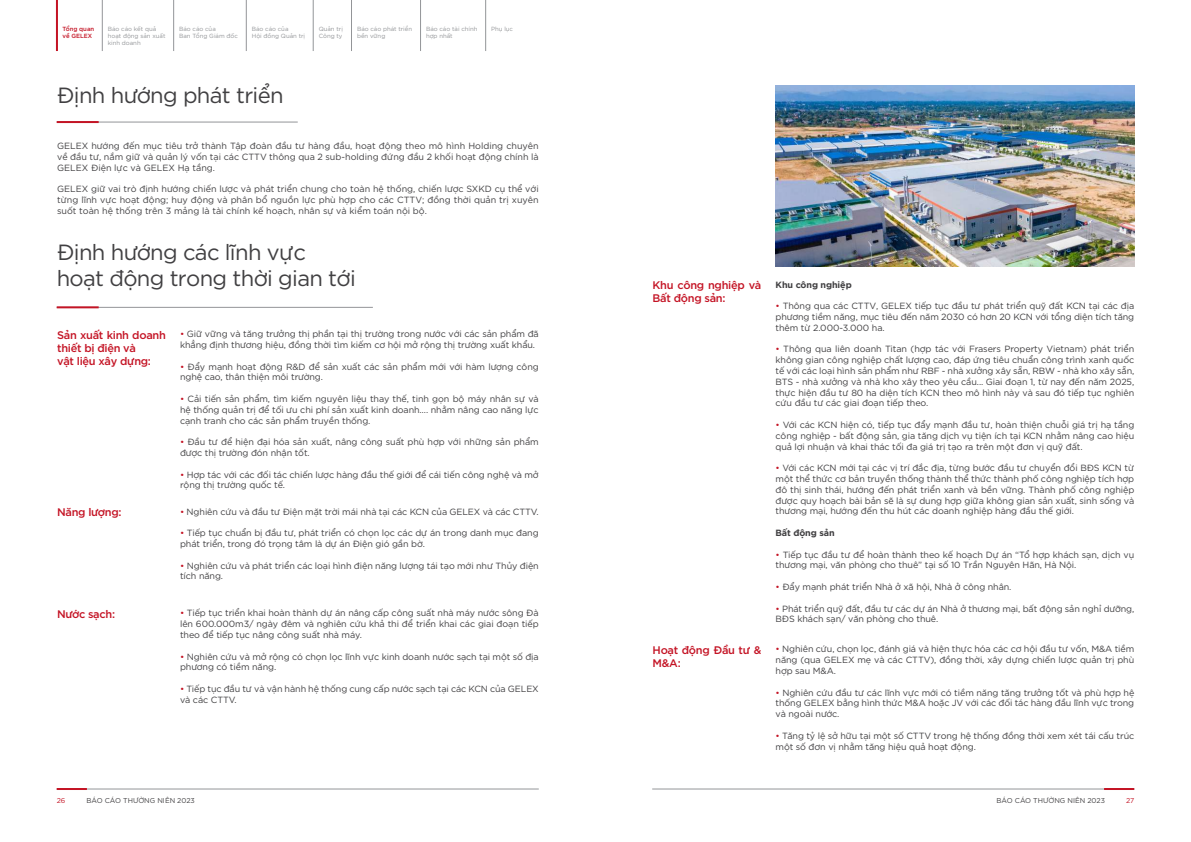
<style>
.page{position:relative;width:1191px;height:842px;background:#fff}
.page>*{position:absolute;margin:0;border:0;box-sizing:border-box;transform-origin:0 0}
.t1{font:22px/26.4px "SVN Gotham";letter-spacing:-.03em;color:#414042}
.t2{font:11px/13.2px "SVN Gotham";letter-spacing:-.025em;color:#c41425}
.t3{font:9px/10.8px "SVN Gotham";letter-spacing:-.01em;color:#414042}
.t4{font:700 9px "SVN Gotham";letter-spacing:-.01em;color:#414042}
.t5{font:7px "SVN Gotham";color:#414042}
.t6{font:7px "SVN Gotham";color:#c41425}
.t7{font:6px/7.2px "SVN Gotham";color:#939598}
.t8{font:6px/7.2px "SVN Gotham";color:#c41425}
.s1{color:#c41425}
</style>
<div class="page">
<hr style="left:56px;top:0;width:2px;height:51px;background:#c41425">
<hr style="left:102px;top:0;width:1px;height:51px;background:#939598">
<hr style="left:173px;top:0;width:1px;height:51px;background:#939598">
<hr style="left:246px;top:0;width:1px;height:51px;background:#939598">
<hr style="left:313px;top:0;width:1px;height:51px;background:#939598">
<hr style="left:351px;top:0;width:1px;height:51px;background:#939598">
<hr style="left:420px;top:0;width:1px;height:51px;background:#939598">
<hr style="left:485px;top:0;width:1px;height:51px;background:#939598">
<hr style="left:57px;top:789px;width:482px;height:1px;background:#939598">
<hr style="left:57px;top:788px;width:30px;height:2px;background:#c41425">
<hr style="left:57px;top:122px;width:241px;height:1px;background:#939598">
<hr style="left:57px;top:121px;width:42px;height:2px;background:#c41425">
<hr style="left:57px;top:307px;width:316px;height:1px;background:#939598">
<hr style="left:57px;top:306px;width:42px;height:2px;background:#c41425">
<hr style="left:652px;top:789px;width:482px;height:1px;background:#939598">
<hr style="left:1104px;top:788px;width:30px;height:2px;background:#c41425">
<img style="left:775px;top:85px;width:359px;height:181px">
<p class="t8" style="left:62px;top:25px;width:33px">Tổng quan về GELEX</p>
<p class="t7" style="left:108px;top:25px;width:59px">Báo cáo kết quả hoạt động sản xuất kinh doanh</p>
<p class="t7" style="left:179px;top:25px;width:60px">Báo cáo của<br>Ban Tổng Giám đốc</p>
<p class="t7" style="left:252px;top:25px;width:55px">Báo cáo của<br>Hội đồng Quản trị</p>
<p class="t7" style="left:319px;top:25px;width:26px">Quản trị<br>Công ty</p>
<p class="t7" style="left:357px;top:25px;width:57px">Báo cáo phát triển bền vững</p>
<p class="t7" style="left:426px;top:25px;width:53px">Báo cáo tài chính hợp nhất</p>
<p class="t7" style="left:491px;top:25px;width:23px">Phụ lục</p>
<h1 class="t1" style="left:57px;top:81px;width:228px">Định hướng phát triển</h1>
<p class="t3" style="left:57px;top:140px;width:483px;text-align:justify">GELEX hướng đến mục tiêu trở thành Tập đoàn đầu tư hàng đầu, hoạt động theo mô hình Holding chuyên về đầu tư, nắm giữ và quản lý vốn tại các CTTV thông qua 2 sub-holding đứng đầu 2 khối hoạt động chính là GELEX Điện lực và GELEX Hạ tầng.</p>
<p class="t3" style="left:57px;top:183px;width:483px;text-align:justify">GELEX giữ vai trò định hướng chiến lược và phát triển chung cho toàn hệ thống, chiến lược SXKD cụ thể với từng lĩnh vực hoạt động; huy động và phân bổ nguồn lực phù hợp cho các CTTV; đồng thời quản trị xuyên suốt toàn hệ thống trên 3 mảng là tài chính kế hoạch, nhân sự và kiểm toán nội bộ.</p>
<h1 class="t1" style="left:57px;top:237px;width:301px">Định hướng các lĩnh vực hoạt động trong thời gian tới</h1>
<p class="t2" style="left:57px;top:327px;width:110px">Sản xuất kinh doanh thiết bị điện và<br>vật liệu xây dựng:</p>
<p class="t2" style="left:57px;top:505px;width:66px">Năng lượng:</p>
<p class="t2" style="left:57px;top:607px;width:60px">Nước sạch:</p>
<p class="t3" style="left:180px;top:328px;width:360px"><span class="s1">•</span> Giữ vững và tăng trưởng thị phần tại thị trường trong nước với các sản phẩm đã khẳng định thương hiệu, đồng thời tìm kiếm cơ hội mở rộng thị trường xuất khẩu.</p>
<p class="t3" style="left:180px;top:360px;width:360px"><span class="s1">•</span> Đẩy mạnh hoạt động R&amp;D để sản xuất các sản phẩm mới với hàm lượng công nghệ cao, thân thiện môi trường.</p>
<p class="t3" style="left:180px;top:393px;width:360px;text-align:justify"><span class="s1">•</span> Cải tiến sản phẩm, tìm kiếm nguyên liệu thay thế, tinh gọn bộ máy nhân sự và hệ thống quản trị để tối ưu chi phí sản xuất kinh doanh…. nhằm nâng cao năng lực cạnh tranh cho các sản phẩm truyền thống.</p>
<p class="t3" style="left:180px;top:436px;width:360px"><span class="s1">•</span> Đầu tư để hiện đại hóa sản xuất, nâng công suất phù hợp với những sản phẩm được thị trường đón nhận tốt.</p>
<p class="t3" style="left:180px;top:468px;width:360px"><span class="s1">•</span> Hợp tác với các đối tác chiến lược hàng đầu thế giới để cái tiến công nghệ và mở rộng thị trường quốc tế.</p>
<p class="t3" style="left:180px;top:505px;width:360px"><span class="s1">•</span> Nghiên cứu và đầu tư Điện mặt trời mái nhà tại các KCN của GELEX và các CTTV.</p>
<p class="t3" style="left:180px;top:527px;width:360px"><span class="s1">•</span> Tiếp tục chuẩn bị đầu tư, phát triển có chọn lọc các dự án trong danh mục đang phát triển, trong đó trọng tâm là dự án Điện gió gần bờ.</p>
<p class="t3" style="left:180px;top:559px;width:360px"><span class="s1">•</span> Nghiên cứu và phát triển các loại hình điện năng lượng tái tạo mới như Thủy điện tích năng.</p>
<p class="t3" style="left:180px;top:607px;width:360px;text-align:justify"><span class="s1">•</span> Tiếp tục triển khai hoàn thành dự án nâng cấp công suất nhà máy nước sông Đà lên 600.000m3/ ngày đêm và nghiên cứu khả thi để triển khai các giai đoạn tiếp theo để tiếp tục nâng công suất nhà máy.</p>
<p class="t3" style="left:180px;top:650px;width:360px"><span class="s1">•</span> Nghiên cứu và mở rộng có chọn lọc lĩnh vực kinh doanh nước sạch tại một số địa phương có tiềm năng.</p>
<p class="t3" style="left:180px;top:683px;width:360px"><span class="s1">•</span> Tiếp tục đầu tư và vận hành hệ thống cung cấp nước sạch tại các KCN của GELEX và các CTTV.</p>
<p class="t6" style="left:57px;top:796px;width:10px">26</p>
<p class="t5" style="left:86px;top:796px;width:110px">BÁO CÁO THƯỜNG NIÊN 2023</p>
<p class="t2" style="left:652px;top:278px;width:110px">Khu công nghiệp và<br>Bất động sản:</p>
<p class="t2" style="left:652px;top:643px;width:110px">Hoạt động Đầu tư &amp;<br>M&amp;A:</p>
<p class="t4" style="left:775px;top:278px;width:78px">Khu công nghiệp</p>
<p class="t3" style="left:775px;top:300px;width:360px;text-align:justify"><span class="s1">•</span> Thông qua các CTTV, GELEX tiếp tục đầu tư phát triển quỹ đất KCN tại các địa phương tiềm năng, mục tiêu đến năm 2030 có hơn 20 KCN với tổng diện tích tăng thêm từ 2.000-3.000 ha.</p>
<p class="t3" style="left:775px;top:343px;width:360px;text-align:justify"><span class="s1">•</span> Thông qua liên doanh Titan (hợp tác với Frasers Property Vietnam) phát triển không gian công nghiệp chất lượng cao, đáp ứng tiêu chuẩn công trình xanh quốc tế với các loại hình sản phẩm như RBF - nhà xưởng xây sẵn, RBW - nhà kho xây sẵn, BTS - nhà xưởng và nhà kho xây theo yêu cầu... Giai đoạn 1, từ nay đến năm 2025, thực hiện đầu tư 80 ha diện tích KCN theo mô hình này và sau đó tiếp tục nghiên cứu đầu tư các giai đoạn tiếp theo.</p>
<p class="t3" style="left:775px;top:419px;width:360px;text-align:justify"><span class="s1">•</span> Với các KCN hiện có, tiếp tục đẩy mạnh đầu tư, hoàn thiện chuỗi giá trị hạ tầng công nghiệp - bất động sản, gia tăng dịch vụ tiện ích tại KCN nhằm nâng cao hiệu quả lợi nhuận và khai thác tối đa giá trị tạo ra trên một đơn vị quỹ đất.</p>
<p class="t3" style="left:775px;top:462px;width:360px;text-align:justify"><span class="s1">•</span> Với các KCN mới tại các vị trí đắc địa, từng bước đầu tư chuyển đổi BĐS KCN từ một thể thức cơ bản truyền thống thành thể thức thành phố công nghiệp tích hợp đô thị sinh thái, hướng đến phát triển xanh và bền vững. Thành phố công nghiệp được quy hoạch bài bản sẽ là sự dung hợp giữa không gian sản xuất, sinh sống và thương mại, hướng đến thu hút các doanh nghiệp hàng đầu thế giới.</p>
<p class="t4" style="left:775px;top:526px;width:61px">Bất động sản</p>
<p class="t3" style="left:775px;top:548px;width:360px"><span class="s1">•</span> Tiếp tục đầu tư để hoàn thành theo kế hoạch Dự án “Tổ hợp khách sạn, dịch vụ thương mại, văn phòng cho thuê” tại số 10 Trần Nguyên Hãn, Hà Nội.</p>
<p class="t3" style="left:775px;top:581px;width:237px"><span class="s1">•</span> Đẩy mạnh phát triển Nhà ở xã hội, Nhà ở công nhân.</p>
<p class="t3" style="left:775px;top:602px;width:360px"><span class="s1">•</span> Phát triển quỹ đất, đầu tư các dự án Nhà ở thương mại, bất động sản nghỉ dưỡng,<br>BĐS khách sạn/ văn phòng cho thuê.</p>
<p class="t3" style="left:775px;top:643px;width:360px;text-align:justify"><span class="s1">•</span> Nghiên cứu, chọn lọc, đánh giá và hiện thực hóa các cơ hội đầu tư vốn, M&amp;A tiềm năng (qua GELEX mẹ và các CTTV), đồng thời, xây dựng chiến lược quản trị phù hợp sau M&amp;A.</p>
<p class="t3" style="left:775px;top:686px;width:360px;text-align:justify"><span class="s1">•</span> Nghiên cứu đầu tư các lĩnh vực mới có tiềm năng tăng trưởng tốt và phù hợp hệ thống GELEX bằng hình thức M&amp;A hoặc JV với các đối tác hàng đầu lĩnh vực trong và ngoài nước.</p>
<p class="t3" style="left:775px;top:729px;width:360px"><span class="s1">•</span> Tăng tỷ lệ sở hữu tại một số CTTV trong hệ thống đồng thời xem xét tái cấu trúc một số đơn vị nhằm tăng hiệu quả hoạt động.</p>
<p class="t5" style="left:996px;top:796px;width:110px">BÁO CÁO THƯỜNG NIÊN 2023</p>
<p class="t6" style="left:1126px;top:796px;width:10px">27</p>
</div>
